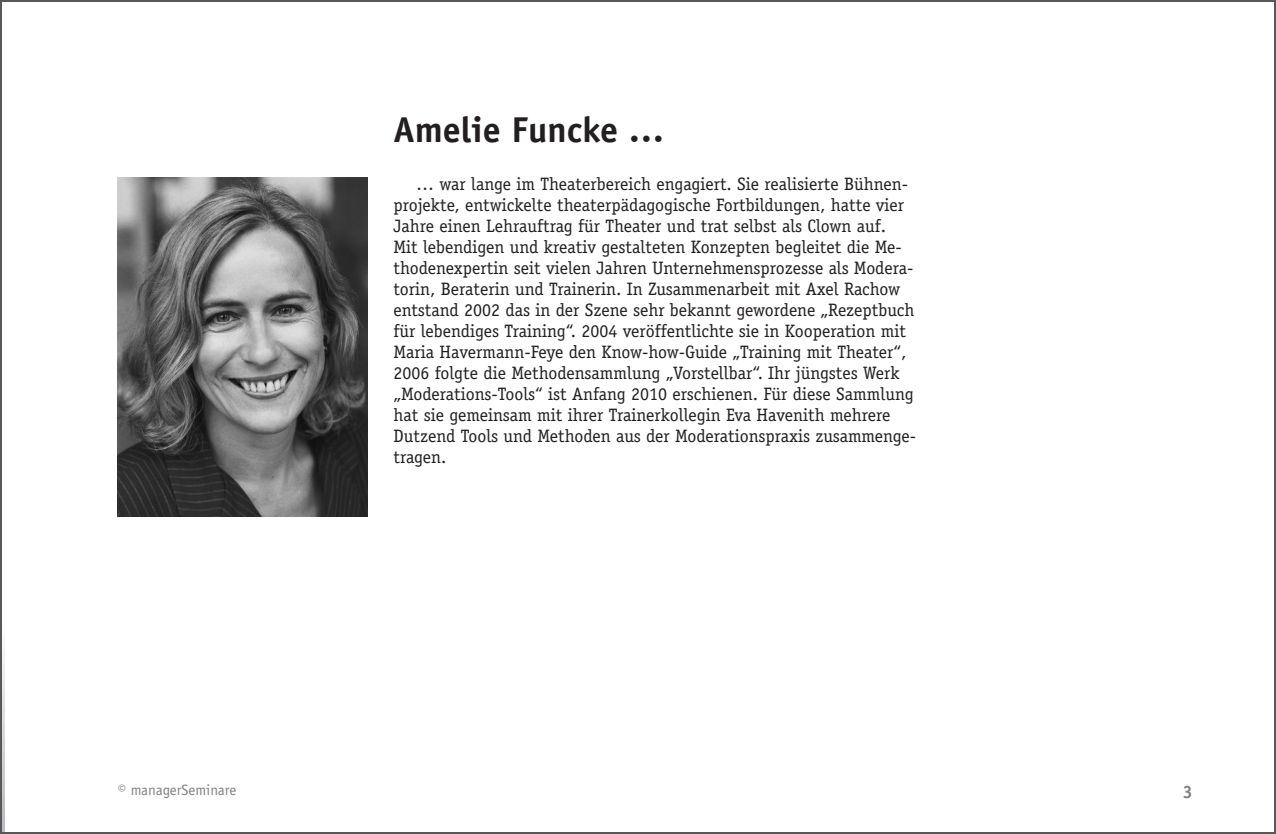
<style>
.page{position:relative;width:1276px;height:834px;background:#fff}
.page>*{position:absolute;margin:0;border:0;box-sizing:border-box;transform-origin:0 0}
.t1{font:700 36px "Officina Sans";color:#231f20}
.t2{font:18px/21px "Officina Serif";color:#231f20}
.t3{font:700 18px "Officina Sans";color:#808285}
.t4{font:15px "Officina Sans";color:#808285}
</style>
<div class="page">
<svg style="left:3px;top:650px;width:1px;height:180px"></svg>
<img style="left:117px;top:177px;width:251px;height:339px">
<p class="t1" style="left:393px;top:107px;width:273px">Amelie Funcke …</p>
<p class="t2" style="left:393px;top:173px;width:524px;text-indent:23px">… war lange im Theaterbereich engagiert. Sie realisierte Bühnen&shy;projekte, entwickelte theaterpädagogische Fortbildungen, hatte vier Jahre einen Lehrauftrag für Theater und trat selbst als Clown auf.<br>Mit lebendigen und kreativ gestalteten Konzepten begleitet die Me&shy;thodenexpertin seit vielen Jahren Unternehmensprozesse als Modera&shy;torin, Beraterin und Trainerin. In Zusammenarbeit mit Axel Rachow entstand 2002 das in der Szene sehr bekannt gewordene „Rezeptbuch für lebendiges Training“. 2004 veröffentlichte sie in Kooperation mit Maria Havermann-Feye den Know-how-Guide „Training mit Theater“, 2006 folgte die Methodensammlung „Vorstellbar“. Ihr jüngstes Werk „Moderations-Tools“ ist Anfang 2010 erschienen. Für diese Sammlung hat sie gemeinsam mit ihrer Trainerkollegin Eva Havenith mehrere Dutzend Tools und Methoden aus der Moderationspraxis zusammenge&shy;tragen.</p>
<p class="t4" style="left:118px;top:781px;width:120px">© managerSeminare</p>
<p class="t3" style="left:1182px;top:780px;width:11px">3</p>
</div>
